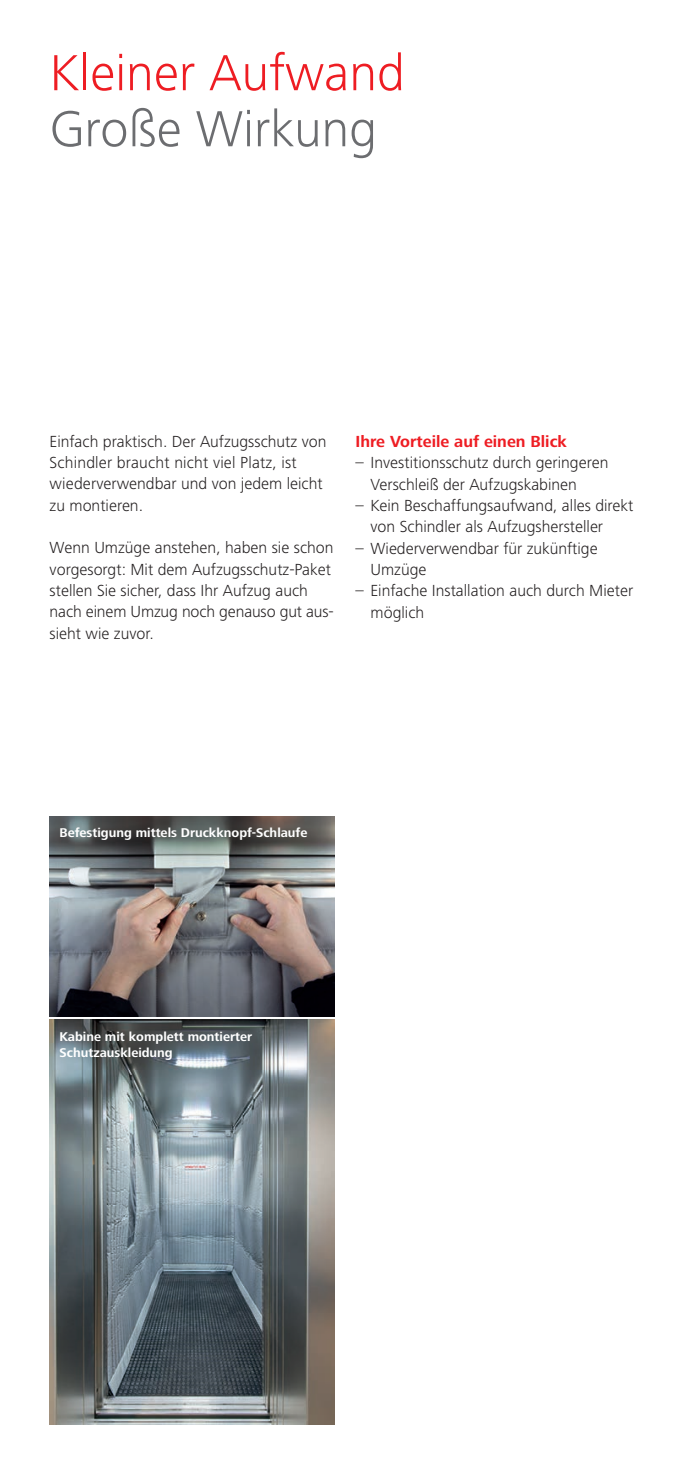
<style>
.page{position:relative;width:685px;height:1474px;background:#fff}
.page>*{position:absolute;margin:0;border:0;box-sizing:border-box;transform-origin:0 0}
.t1{font:300 52.5px "Frutiger Next LT";color:#ee1d23}
.t2{font:300 52.5px "Frutiger Next LT";color:#6c6d70}
.t3{font:300 16.62px/21.3px "Frutiger Next LT";color:#231f20}
.t4{font:700 16.62px "Frutiger Next LT";color:#ee1d23}
.t5{font:700 13.12px/15.8px "Frutiger Next LT";color:#fff}
</style>
<div class="page">
<img style="left:50px;top:816px;width:284px;height:200px">
<img style="left:50px;top:1019px;width:284px;height:405px">
<h1 class="t1" style="left:50px;top:44px;width:357px">Kleiner Aufwand</h1>
<h1 class="t2" style="left:50px;top:100px;width:329px">Große Wirkung</h1>
<p class="t3" style="left:50px;top:430px;width:278px">Einfach praktisch. Der Aufzugsschutz von Schindler braucht nicht viel Platz, ist wiederverwendbar und von jedem leicht zu montieren.</p>
<p class="t3" style="left:50px;top:537px;width:285px">Wenn Umzüge anstehen, haben sie schon vorgesorgt: Mit dem Aufzugsschutz-Paket stellen Sie sicher, dass Ihr Aufzug auch nach einem Umzug noch genauso gut aus&shy;sieht wie zuvor.</p>
<p class="t4" style="left:355px;top:432px;width:213px">Ihre Vorteile auf einen Blick</p>
<p class="t3" style="left:370px;top:452px;width:239px;text-indent:-15px">– Investitionsschutz durch geringeren<br>Verschleiß der Aufzugskabinen</p>
<p class="t3" style="left:370px;top:495px;width:264px;text-indent:-15px">– Kein Beschaffungsaufwand, alles direkt von Schindler als Aufzugshersteller</p>
<p class="t3" style="left:370px;top:537px;width:229px;text-indent:-15px">– Wiederverwendbar für zukünftige<br>Umzüge</p>
<p class="t3" style="left:370px;top:580px;width:264px;text-indent:-15px">– Einfache Installation auch durch Mieter möglich</p>
<p class="t5" style="left:60px;top:825px;width:249px">Befestigung mittels Druckknopf-Schlaufe</p>
<p class="t5" style="left:60px;top:1028px;width:194px">Kabine mit komplett montierter<br>Schutzauskleidung</p>
</div>
